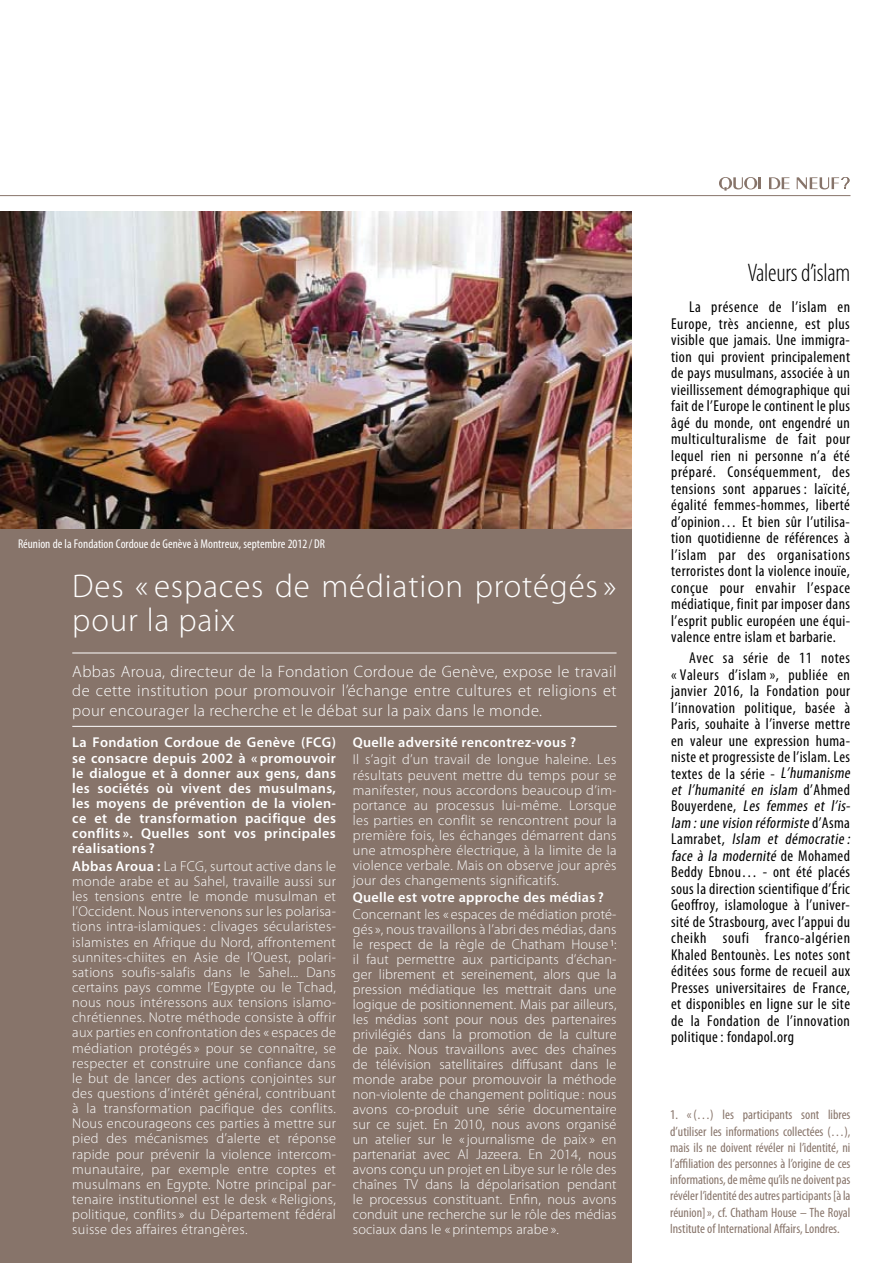
<style>
.page{position:relative;width:893px;height:1263px;background:#fff}
.page>*{position:absolute;margin:0;border:0;box-sizing:border-box;transform-origin:0 0}
.t1{font:300 33px/34.5px "Myriad Pro";letter-spacing:.025em;color:#fff}
.t2{font:300 condensed 25.5px "Myriad Pro";letter-spacing:-.01em;color:#000}
.t3{font:300 16.5px/19.8px "Myriad Pro";letter-spacing:.025em;color:#fff;text-align:justify}
.t4{font:condensed 15.75px/16.5px "Myriad Pro";letter-spacing:.025em;color:#000;text-align:justify}
.t5{font:300 14.25px/15px "Myriad Pro";letter-spacing:.02em;color:#fff;text-align:justify}
.t6{font:600 14.25px/15.1px "Myriad Pro";letter-spacing:.02em;color:#fff;text-align:justify}
.t7{font:condensed 13.5px/16.2px "Myriad Pro";color:#87746a;text-align:justify}
.t8{font:condensed 12.75px "Myriad Pro";color:#fff}
.s1{font-weight:600}
.s2{font-style:italic}
</style>
<div class="page">
<div style="left:0;top:220px;width:631px;height:1043px;background:#87746a"></div>
<hr style="left:72px;top:726px;width:544px;height:1px;background:#fff">
<hr style="left:72px;top:653px;width:544px;height:1px;background:#fff">
<hr style="left:0;top:195px;width:850px;height:1px;background:#87746a">
<svg style="left:719px;top:177px;width:42px;height:14px"></svg>
<svg style="left:769px;top:177px;width:20px;height:12px"></svg>
<svg style="left:797px;top:177px;width:52px;height:12px"></svg>
<img style="left:0;top:212px;width:631px;height:317px">
<p class="t8" style="left:18px;top:536px;width:308px">Réunion de la Fondation Cordoue de Genève à Montreux, septembre 2012/ DR</p>
<h1 class="t1" style="left:72px;top:568px;width:546px">Des « espaces de médiation protégés» pour la paix</h1>
<p class="t3" style="left:72px;top:661px;width:546px">Abbas Aroua, directeur de la Fondation Cordoue de Genève, expose le travail de cette institution pour promouvoir l’échange entre cultures et religions et pour encourager la recherche et le débat sur la paix dans le monde.</p>
<p class="t6" style="left:72px;top:735px;width:265px">La Fondation Cordoue de Genève (FCG) se consacre depuis 2002 à « promouvoir le dialogue et à donner aux gens, dans les sociétés où vivent des musulmans, les moyens de prévention de la violen&shy;ce et de transformation pacifique des conflits ». Quelles sont vos principales réalisations ?</p>
<p class="t5" style="left:72px;top:858px;width:265px"><span class="s1">Abbas Aroua :</span> La FCG, surtout active dans le monde arabe et au Sahel, travaille aussi sur les tensions entre le monde musulman et l’Occident. Nous intervenons sur les polarisa&shy;tions intra-islamiques: clivages sécularistes&shy;islamistes en Afrique du Nord, affrontement sunnites-chiites en Asie de l’Ouest, polari&shy;sations soufis-salafis dans le Sahel... Dans certains pays comme l’Egypte ou le Tchad, nous nous intéressons aux tensions islamo&shy;chrétiennes. Notre méthode consiste à offrir aux parties en confrontation des « espaces de médiation protégés» pour se connaître, se respecter et construire une confiance dans le but de lancer des actions conjointes sur des questions d’intérêt général, contribuant à la transformation pacifique des conflits.<br>Nous encourageons ces parties à mettre sur pied des mécanismes d’alerte et réponse rapide pour prévenir la violence intercom&shy;munautaire, par exemple entre coptes et musulmans en Egypte. Notre principal par&shy;tenaire institutionnel est le desk « Religions, politique, conflits» du Département fédéral suisse des affaires étrangères.</p>
<p class="t6" style="left:353px;top:735px;width:225px">Quelle adversité rencontrez-vous ?</p>
<p class="t5" style="left:353px;top:752px;width:265px">Il s’agit d’un travail de longue haleine. Les résultats peuvent mettre du temps pour se manifester, nous accordons beaucoup d’im&shy;portance au processus lui-même. Lorsque les parties en conflit se rencontrent pour la première fois, les échanges démarrent dans une atmosphère électrique, à la limite de la violence verbale. Mais on observe jour après jour des changements significatifs.</p>
<p class="t6" style="left:353px;top:889px;width:252px">Quelle est votre approche des médias ?</p>
<p class="t5" style="left:353px;top:906px;width:265px">Concernant les « espaces de médiation proté&shy;gés», nous travaillons à l’abri des médias, dans le respect de la règle de Chatham House <sup>1</sup>: il faut permettre aux participants d’échan&shy;ger librement et sereinement, alors que la pression médiatique les mettrait dans une logique de positionnement. Mais par ailleurs, les médias sont pour nous des partenaires privilégiés dans la promotion de la culture de paix. Nous travaillons avec des chaînes de télévision satellitaires diffusant dans le monde arabe pour promouvoir la méthode non-violente de changement politique : nous avons co-produit une série documentaire sur ce sujet. En 2010, nous avons organisé un atelier sur le «journalisme de paix » en partenariat avec Al Jazeera. En 2014, nous avons conçu un projet en Libye sur le rôle des chaînes TV dans la dépolarisation pendant le processus constituant. Enfin, nous avons conduit une recherche sur le rôle des médias sociaux dans le « printemps arabe ».</p>
<h2 class="t2" style="left:747px;top:258px;width:105px">Valeurs d’islam</h2>
<p class="t4" style="left:671px;top:298px;width:180px;text-indent:18px">La présence de l’islam en Europe, très ancienne, est plus visible que jamais. Une immigra&shy;tion qui provient principalement de pays musulmans, associée à un vieillissement démographique qui fait de l’Europe le continent le plus âgé du monde, ont engendré un multiculturalisme de fait pour lequel rien ni personne n’a été préparé. Conséquemment, des tensions sont apparues : laïcité, égalité femmes-hommes, liberté d’opinion… Et bien sûr l’utilisa&shy;tion quotidienne de références à l’islam par des organisations terroristes dont la violence inouïe, conçue pour envahir l’espace médiatique, finit par imposer dans l’esprit public européen une équi&shy;valence entre islam et barbarie.</p>
<p class="t4" style="left:671px;top:649px;width:183px;text-align:left;text-indent:18px">Avec sa série de 11 notes « Valeurs d’islam », publiée en janvier 2016, la Fondation pour l’innovation politique, basée à<br>Paris, souhaite à l’inverse mettre en valeur une expression huma&shy;niste et progressiste de l’islam. Les textes de la série - <span class="s2">L’humanisme et l’humanité en islam</span> d ’A h m e d<br>Bouyerdene, <span class="s2">Les femmes et l’is&shy;lam :une vision réformiste</span> d ’ A s m a<br>L a m ra b e t, <span class="s2">Islam et démocratie : face à la modernité</span> d e M o h a m e d<br>Beddy Ebnou… - ont été placés sous la direction scientifique d’Éric<br>Geoffroy, islamologue à l’univer&shy;sité de Strasbourg, avec l’appui du cheikh soufi franco-algérien<br>Khaled Bentounès. Les notes sont éditées sous forme de recueil aux<br>Presses universitaires de France, et disponibles en ligne sur le site de la Fondation de l’innovation politique: fondapol.org</p>
<p class="t7" style="left:670px;top:1106px;width:182px">1. «(…) les participants sont libres d’utiliser les informations collectées (…), mais ils ne doivent révéler ni l’identité, ni l’affiliation des personnes à l’origine de ces informations, de même qu’ils ne doivent pas révéler l’identité des autres participants [à la réunion]», cf. Chatham House – The Royal Institute of International Affairs, Londres.</p>
</div>
